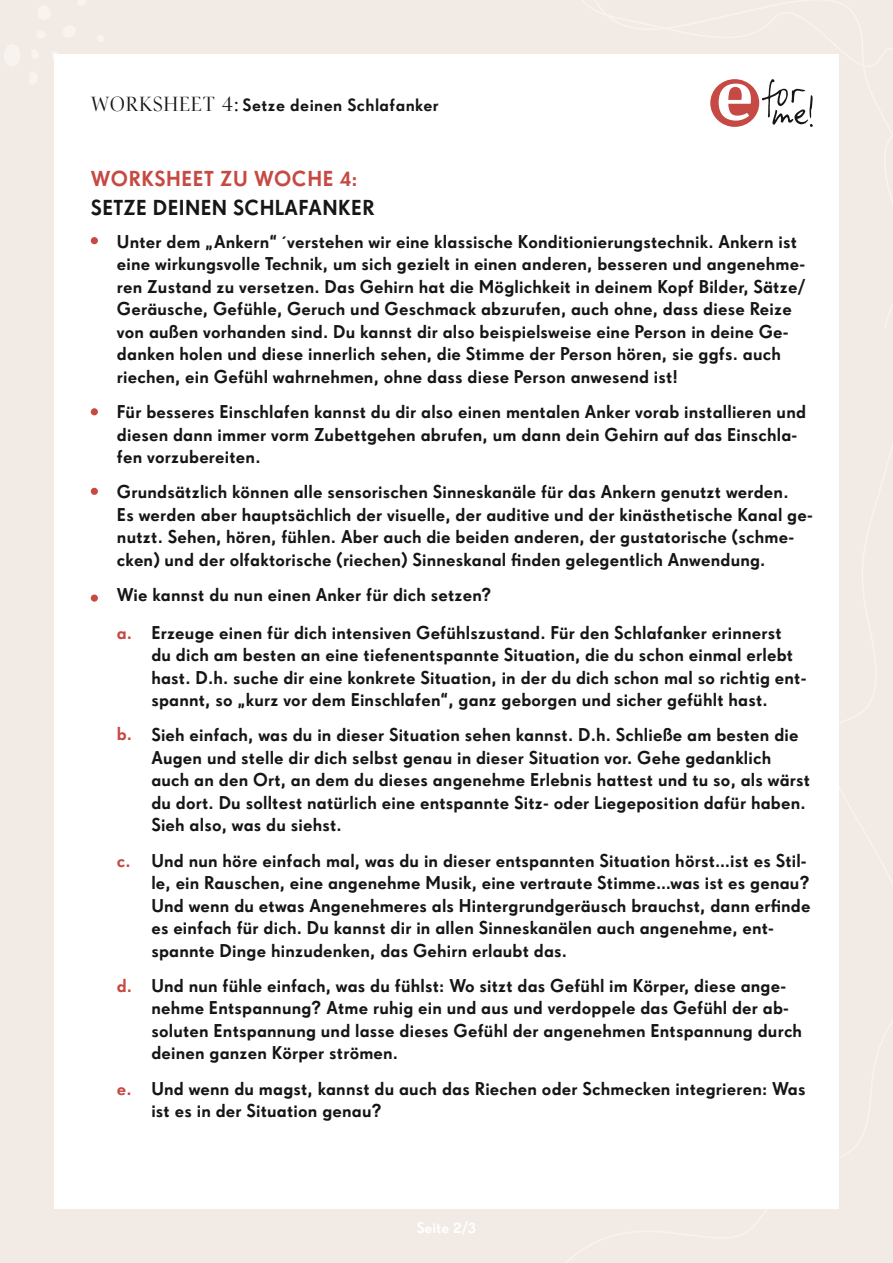
<style>
.page{position:relative;width:893px;height:1263px;background:#f2ebe5}
.page>*{position:absolute;margin:0;border:0;box-sizing:border-box;transform-origin:0 0}
.t1{font:500 21px/28.5px "Super Grotesk OT";letter-spacing:.02em;color:#151616}
.t2{font:500 18px/22.5px "Super Grotesk OT";letter-spacing:.01em;color:#151616}
.t3{font:500 18px "Super Grotesk OT";color:#c64943}
.t4{font:500 17.1px "Super Grotesk OT";letter-spacing:.025em;color:#151616}
.t5{font:500 15px "Super Grotesk OT";color:#fff}
.s1{font-family:"Pratt Nova Fine";font-weight:400;font-size:21px}
.s2{color:#c64943}
</style>
<div class="page">
<svg style="left:38px;top:6px;width:12px;height:13px"></svg>
<svg style="left:37px;top:31px;width:8px;height:7px"></svg>
<svg style="left:32px;top:50px;width:6px;height:8px"></svg>
<svg style="left:4px;top:45px;width:16px;height:21px"></svg>
<svg style="left:52px;top:52px;width:5px;height:7px"></svg>
<svg style="left:63px;top:26px;width:12px;height:11px"></svg>
<svg style="left:78px;top:0;width:8px;height:5px"></svg>
<svg style="left:98px;top:35px;width:5px;height:7px"></svg>
<svg style="left:30px;top:72px;width:7px;height:12px"></svg>
<div style="left:54px;top:54px;width:785px;height:1155px;background:#fff"></div>
<svg style="left:710px;top:79px;width:103px;height:48px"></svg>
<div style="left:91px;top:237px;width:7px;height:7px;background:#c64943;border-radius:50%"></div>
<div style="left:91px;top:408px;width:7px;height:7px;background:#c64943;border-radius:50%"></div>
<div style="left:91px;top:488px;width:7px;height:7px;background:#c64943;border-radius:50%"></div>
<div style="left:91px;top:594px;width:7px;height:8px;background:#c64943;border-radius:50%"></div>
<p class="t4" style="left:91px;top:95px;width:349px"><span class="s1">WORKSHEET 4:</span> Setze deinen Schlafanker</p>
<p class="t1" style="left:91px;top:165px;width:285px"><span class="s2">WORKSHEET ZU WOCHE 4:<br></span>SETZE DEINEN SCHLAFANKER</p>
<p class="t2" style="left:117px;top:230px;width:690px">Unter dem „Ankern“ ´verstehen wir eine klassische Konditionierungstechnik. Ankern ist eine wirkungsvolle Technik, um sich gezielt in einen anderen, besseren und angenehme&shy;ren Zustand zu versetzen. Das Gehirn hat die Möglichkeit in deinem Kopf Bilder, Sätze/ Geräusche, Gefühle, Geruch und Geschmack abzurufen, auch ohne, dass diese Reize von außen vorhanden sind. Du kannst dir also beispielsweise eine Person in deine Ge&shy;danken holen und diese innerlich sehen, die Stimme der Person hören, sie ggfs. auch riechen, ein Gefühl wahrnehmen, ohne dass diese Person anwesend ist!</p>
<p class="t2" style="left:117px;top:401px;width:690px">Für besseres Einschlafen kannst du dir also einen mentalen Anker vorab installieren und diesen dann immer vorm Zubettgehen abrufen, um dann dein Gehirn auf das Einschla&shy;fen vorzubereiten.</p>
<p class="t2" style="left:117px;top:481px;width:697px">Grundsätzlich können alle sensorischen Sinneskanäle für das Ankern genutzt werden.<br>Es werden aber hauptsächlich der visuelle, der auditive und der kinästhetische Kanal ge&shy;nutzt. Sehen, hören, fühlen. Aber auch die beiden anderen, der gustatorische (schme&shy;cken) und der olfaktorische (riechen) Sinneskanal finden gelegentlich Anwendung.</p>
<p class="t2" style="left:117px;top:584px;width:376px">Wie kannst du nun einen Anker für dich setzen?</p>
<p class="t2" style="left:151px;top:621px;width:657px">Erzeuge einen für dich intensiven Gefühlszustand. Für den Schlafanker erinnerst<br>du dich am besten an eine tiefenentspannte Situation, die du schon einmal erlebt hast. D.h. suche dir eine konkrete Situation, in der du dich schon mal so richtig ent&shy;spannt, so „kurz vor dem Einschlafen“, ganz geborgen und sicher gefühlt hast.</p>
<p class="t2" style="left:151px;top:724px;width:660px">Sieh einfach, was du in dieser Situation sehen kannst. D.h. Schließe am besten die Augen und stelle dir dich selbst genau in dieser Situation vor. Gehe gedanklich auch an den Ort, an dem du dieses angenehme Erlebnis hattest und tu so, als wärst du dort. Du solltest natürlich eine entspannte Sitz- oder Liegeposition dafür haben.<br>Sieh also, was du siehst.</p>
<p class="t2" style="left:151px;top:849px;width:661px">Und nun höre einfach mal, was du in dieser entspannten Situation hörst…ist es Stil&shy;le, ein Rauschen, eine angenehme Musik, eine vertraute Stimme…was ist es genau?<br>Und wenn du etwas Angenehmeres als Hintergrundgeräusch brauchst, dann erfinde es einfach für dich. Du kannst dir in allen Sinneskanälen auch angenehme, ent&shy;spannte Dinge hinzudenken, das Gehirn erlaubt das.</p>
<p class="t2" style="left:151px;top:974px;width:652px">Und nun fühle einfach, was du fühlst: Wo sitzt das Gefühl im Körper, diese ange&shy;nehme Entspannung? Atme ruhig ein und aus und verdoppele das Gefühl der ab&shy;soluten Entspannung und lasse dieses Gefühl der angenehmen Entspannung durch deinen ganzen Körper strömen.</p>
<p class="t2" style="left:151px;top:1077px;width:656px">Und wenn du magst, kannst du auch das Riechen oder Schmecken integrieren: Was ist es in der Situation genau?</p>
<p class="t3" style="left:117px;top:621px;width:17px">a.</p>
<p class="t3" style="left:117px;top:723px;width:17px">b.</p>
<p class="t3" style="left:117px;top:849px;width:15px">c.</p>
<p class="t3" style="left:117px;top:974px;width:17px">d.</p>
<p class="t3" style="left:117px;top:1077px;width:16px">e.</p>
<p class="t5" style="left:417px;top:1219px;width:61px">Seite 2/3</p>
</div>
